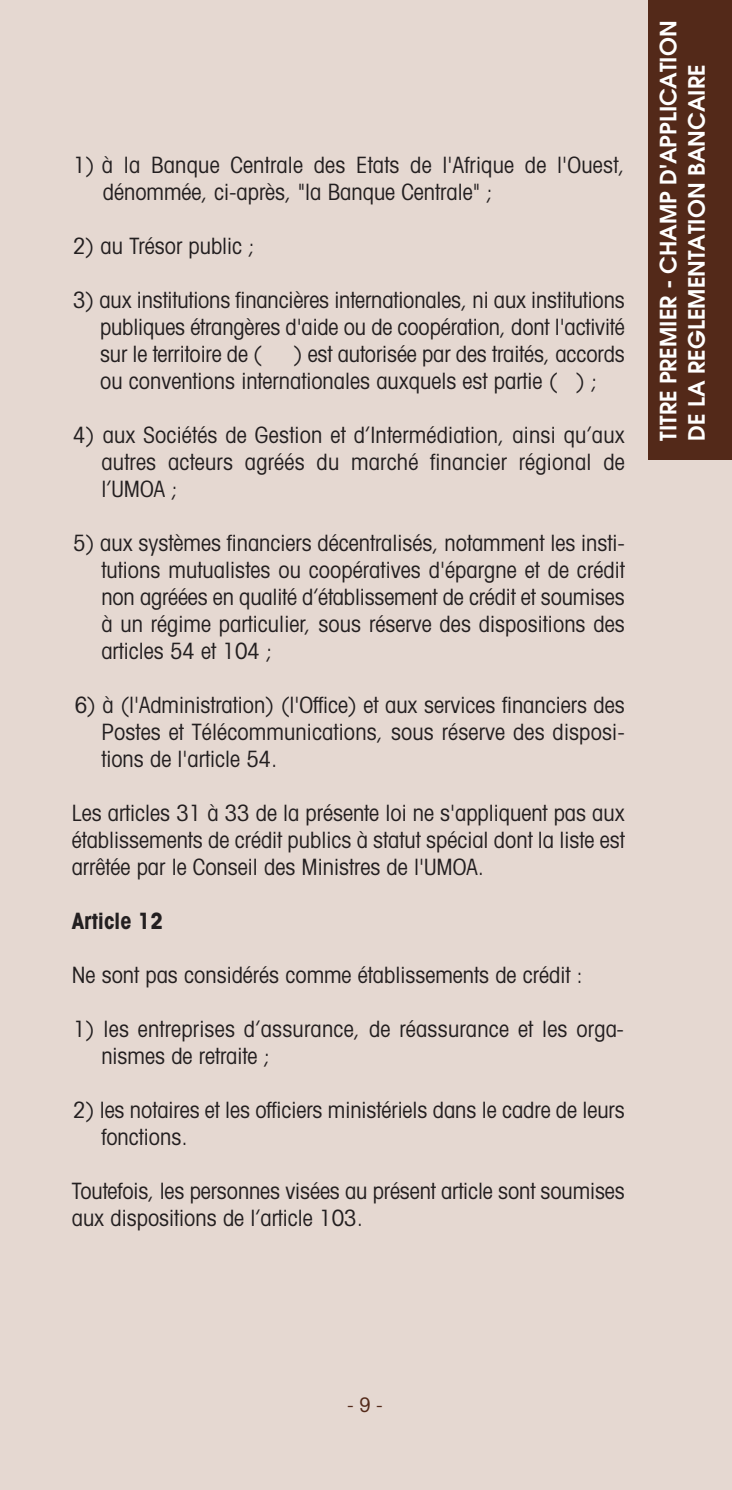
<style>
.page{position:relative;width:732px;height:1490px;background:#e5d8d1}
.page>*{position:absolute;margin:0;border:0;box-sizing:border-box;transform-origin:0 0}
.t1{font:condensed 22.5px/27px "Avant Garde";color:#231f20}
.t2{font:600 22.5px/28.2px "Avant Garde";color:#fff}
.t3{font:700 condensed 22.5px "Avant Garde";color:#231f20}
.t4{font:condensed 20px "Avant Garde";color:#532919}
</style>
<div class="page">
<div style="left:648px;top:0;width:84px;height:460px;background:#532919"></div>
<p class="t1" style="left:103px;top:154px;width:523px;text-indent:-30px">1) à la Banque Centrale des Etats de l'Afrique de l'Ouest, dénommée, ci-après, "la Banque Centrale" ;</p>
<p class="t1" style="left:73px;top:235px;width:183px">2) au Trésor public ;</p>
<p class="t1" style="left:100px;top:289px;width:526px;text-align:justify;text-indent:-27px">3) aux institutions financières internationales, ni aux institutions publiques étrangères d'aide ou de coopération, dont l'activité sur le territoire de (</p>
<p class="t1" style="left:100px;top:343px;width:526px;text-indent:194px">) est autorisée par des traités, accords ou conventions internationales auxquels est partie ( ) ;</p>
<p class="t1" style="left:101px;top:424px;width:525px;text-align:justify;text-indent:-28px">4) aux Sociétés de Gestion et d’Intermédiation, ainsi qu’aux autres acteurs agréés du marché financier régional de l’UMOA ;</p>
<p class="t1" style="left:101px;top:532px;width:525px;text-align:justify;text-indent:-28px">5) aux systèmes financiers décentralisés, notamment les insti&shy;tutions mutualistes ou coopératives d'épargne et de crédit non agréées en qualité d’établissement de crédit et soumises à un régime particulier, sous réserve des dispositions des articles 54 et 104 ;</p>
<p class="t1" style="left:101px;top:694px;width:525px;text-align:justify;text-indent:-27px">6) à (l'Administration) (l'Office) et aux services financiers des Postes et Télécommunications, sous réserve des disposi&shy;tions de l'article 54.</p>
<p class="t1" style="left:72px;top:802px;width:554px;text-align:justify">Les articles 31 à 33 de la présente loi ne s'appliquent pas aux établissements de crédit publics à statut spécial dont la liste est arrêtée par le Conseil des Ministres de l'UMOA.</p>
<p class="t3" style="left:72px;top:913px;width:93px">Article 12</p>
<p class="t1" style="left:72px;top:964px;width:512px">Ne sont pas considérés comme établissements de crédit :</p>
<p class="t1" style="left:101px;top:1018px;width:524px;text-indent:-28px">1) les entreprises d’assurance, de réassurance et les orga&shy;nismes de retraite ;</p>
<p class="t1" style="left:101px;top:1099px;width:525px;text-indent:-28px">2) les notaires et les officiers ministériels dans le cadre de leurs fonctions.</p>
<p class="t1" style="left:72px;top:1180px;width:554px">Toutefois, les personnes visées au présent article sont soumises aux dispositions de l’article 103.</p>
<p class="t2" style="left:653px;top:440px;width:421px;rotate:-90deg">TITRE PREMIER - CHAMP D'APPLICATION<br>DE LA REGLEMENTATION BANCAIRE</p>
<p class="t4" style="left:347px;top:1397px;width:37px">-9-</p>
</div>
